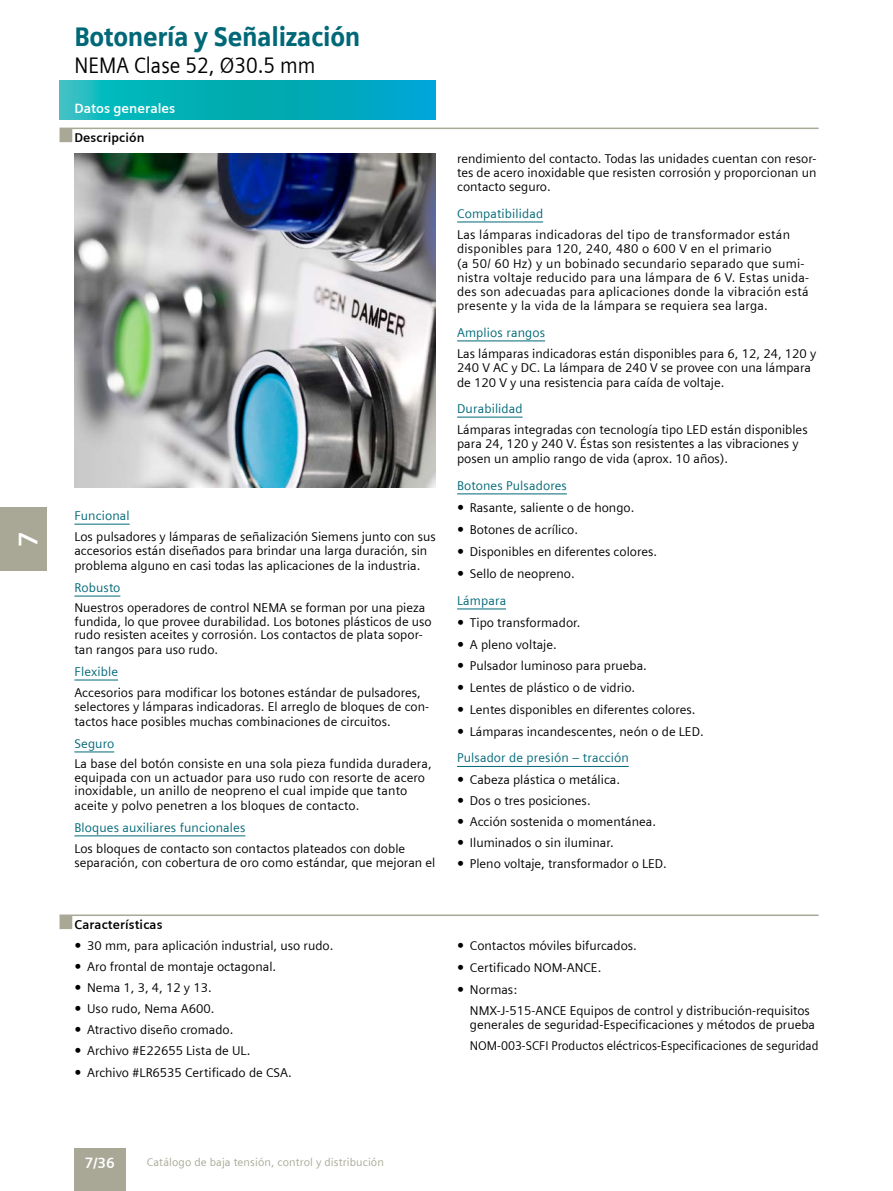
<style>
.page{position:relative;width:893px;height:1191px;background:#fff}
.page>*{position:absolute;margin:0;border:0;box-sizing:border-box;transform-origin:0 0}
.t1{font:900 27px "Siemens Sans";letter-spacing:-.01em;color:#006877;scale:.9 1}
.t2{font:700 27px "Siemens Sans";color:#fff}
.t3{font:22.5px "Siemens Sans";color:#000;scale:.9 1}
.t4{font:700 15px "Siemens Sans";color:#fff}
.t5{font:700 13.5px "Siemens Sans";color:#fff}
.t6{font:12.75px/14.2px "Siemens Sans";color:#000}
.t7{font:12.75px/14.2px "Siemens Sans";letter-spacing:.02em;color:#000}
.t8{font:12.75px "Siemens Sans";letter-spacing:.01em;color:#006877}
.t9{font:700 12.75px "Siemens Sans";letter-spacing:.01em;color:#000}
.t10{font:11.25px "Siemens Sans";letter-spacing:.01em;color:#a9a897}
</style>
<div class="page">
<div style="left:74px;top:1148px;width:51px;height:43px;background:#a9a897"></div>
<div style="left:0;top:507px;width:47px;height:63px;background:#a9a897"></div>
<svg style="left:60px;top:81px;width:376px;height:38px;background:#04aebb"></svg>
<hr style="left:74px;top:524px;width:56px;height:1px;background:#006877">
<hr style="left:74px;top:596px;width:46px;height:1px;background:#006877">
<hr style="left:74px;top:680px;width:44px;height:1px;background:#006877">
<hr style="left:74px;top:751px;width:40px;height:1px;background:#006877">
<hr style="left:74px;top:835px;width:171px;height:1px;background:#006877">
<hr style="left:457px;top:222px;width:86px;height:1px;background:#006877">
<hr style="left:457px;top:341px;width:88px;height:1px;background:#006877">
<hr style="left:457px;top:417px;width:66px;height:1px;background:#006877">
<hr style="left:457px;top:493px;width:110px;height:1px;background:#006877">
<hr style="left:457px;top:608px;width:49px;height:1px;background:#006877">
<hr style="left:457px;top:766px;width:172px;height:1px;background:#006877">
<hr style="left:60px;top:128px;width:759px;height:1px;background:#a9a897">
<div style="left:60px;top:129px;width:12px;height:13px;background:#a9a897"></div>
<hr style="left:60px;top:914px;width:759px;height:2px;background:#a9a897">
<div style="left:60px;top:915px;width:12px;height:14px;background:#a9a897"></div>
<img style="left:74px;top:153px;width:362px;height:335px">
<h1 class="t2" style="left:13px;top:546px;width:17px;rotate:-90deg">7</h1>
<h1 class="t1" style="left:74px;top:21px;width:319px">Botonería y Señalización</h1>
<h2 class="t3" style="left:74px;top:53px;width:269px">NEMA Clase 52, Ø30.5 mm</h2>
<p class="t5" style="left:74px;top:100px;width:102px">Datos generales</p>
<p class="t9" style="left:74px;top:130px;width:72px">Descripción</p>
<p class="t8" style="left:74px;top:508px;width:57px">Funcional</p>
<p class="t6" style="left:74px;top:530px;width:363px">Los pulsadores y lámparas de señalización Siemens junto con sus accesorios están diseñados para brindar una larga duración, sin problema alguno en casi todas las aplicaciones de la industria.</p>
<p class="t8" style="left:74px;top:580px;width:48px">Robusto</p>
<p class="t6" style="left:74px;top:601px;width:359px;line-height:13.8px">Nuestros operadores de control NEMA se forman por una pieza fundida, lo que provee durabilidad. Los botones plásticos de uso rudo resisten aceites y corrosión. Los contactos de plata sopor&shy;tan rangos para uso rudo.</p>
<p class="t8" style="left:74px;top:664px;width:45px">Flexible</p>
<p class="t6" style="left:74px;top:685px;width:356px">Accesorios para modificar los botones estándar de pulsadores, selectores y lámparas indicadoras. El arreglo de bloques de con&shy;tactos hace posibles muchas combinaciones de circuitos.</p>
<p class="t8" style="left:74px;top:736px;width:41px">Seguro</p>
<p class="t6" style="left:74px;top:757px;width:359px;line-height:13.8px">La base del botón consiste en una sola pieza fundida duradera, equipada con un actuador para uso rudo con resorte de acero inoxidable, un anillo de neopreno el cual impide que tanto aceite y polvo penetren a los bloques de contacto.</p>
<p class="t8" style="left:74px;top:820px;width:173px">Bloques auxiliares funcionales</p>
<p class="t6" style="left:74px;top:841px;width:363px">Los bloques de contacto son contactos plateados con doble separación, con cobertura de oro como estándar, que mejoran el</p>
<p class="t6" style="left:457px;top:151px;width:361px;text-align:justify">rendimiento del contacto. Todas las unidades cuentan con resor&shy;tes de acero inoxidable que resisten corrosión y proporcionan un contacto seguro.</p>
<p class="t8" style="left:457px;top:206px;width:88px">Compatibilidad</p>
<p class="t7" style="left:457px;top:227px;width:354px">Las lámparas indicadoras del tipo de transformador están disponibles para 120, 240, 480 o 600 V en el primario<br>(a 50/ 60 Hz) y un bobinado secundario separado que sumi&shy;nistra voltaje reducido para una lámpara de 6 V. Estas unida&shy;des son adecuadas para aplicaciones donde la vibración está presente y la vida de la lámpara se requiera sea larga.</p>
<p class="t8" style="left:457px;top:325px;width:90px">Amplios rangos</p>
<p class="t6" style="left:457px;top:346px;width:361px">Las lámparas indicadoras están disponibles para 6, 12, 24, 120 y<br>240 V AC y DC. La lámpara de 240 V se provee con una lámpara de 120 V y una resistencia para caída de voltaje.</p>
<p class="t8" style="left:457px;top:401px;width:67px">Durabilidad</p>
<p class="t6" style="left:457px;top:423px;width:352px">Lámparas integradas con tecnología tipo LED están disponibles para 24, 120 y 240 V. Éstas son resistentes a las vibraciones y posen un amplio rango de vida (aprox. 10 años).</p>
<p class="t8" style="left:457px;top:478px;width:111px">Botones Pulsadores</p>
<p class="t6" style="left:470px;top:496px;width:189px;line-height:22px">Rasante, saliente o de hongo.<br>Botones de acrílico.<br>Disponibles en diferentes colores.<br>Sello de neopreno.</p>
<p class="t8" style="left:457px;top:593px;width:51px">Lámpara</p>
<p class="t6" style="left:470px;top:611px;width:235px;line-height:21.8px">Tipo transformador.<br>A pleno voltaje.<br>Pulsador luminoso para prueba.<br>Lentes de plástico o de vidrio.<br>Lentes disponibles en diferentes colores.<br>Lámparas incandescentes, neón o de LED.</p>
<p class="t8" style="left:457px;top:751px;width:173px">Pulsador de presión – tracción</p>
<p class="t6" style="left:470px;top:768px;width:199px;line-height:21px">Cabeza plástica o metálica.<br>Dos o tres posiciones.<br>Acción sostenida o momentánea.<br>Iluminados o sin iluminar.<br>Pleno voltaje, transformador o LED.</p>
<p class="t9" style="left:74px;top:917px;width:90px">Características</p>
<p class="t6" style="left:87px;top:934px;width:248px;line-height:21.3px">30 mm, para aplicación industrial, uso rudo.<br>Aro frontal de montaje octagonal.<br>Nema 1, 3, 4, 12 y 13.<br>Uso rudo, Nema A600.<br>Atractivo diseño cromado.<br>Archivo #E22655 Lista de UL.<br>Archivo #LR6535 Certificado de CSA.</p>
<p class="t6" style="left:470px;top:934px;width:342px;line-height:21.8px">Contactos móviles bifurcados.<br>Certificado NOM-ANCE.<br>Normas:<br>NMX-J-515-ANCE Equipos de control y distribución-requisitos</p>
<p class="t6" style="left:470px;top:1014px;width:350px;line-height:21px">generales de seguridad-Especificaciones y métodos de prueba<br>NOM-003-SCFI Productos eléctricos-Especificaciones de seguridad</p>
<p class="t4" style="left:85px;top:1154px;width:31px">7/36</p>
<p class="t10" style="left:147px;top:1155px;width:239px">Catálogo de baja tensión, control y distribución</p>
</div>
